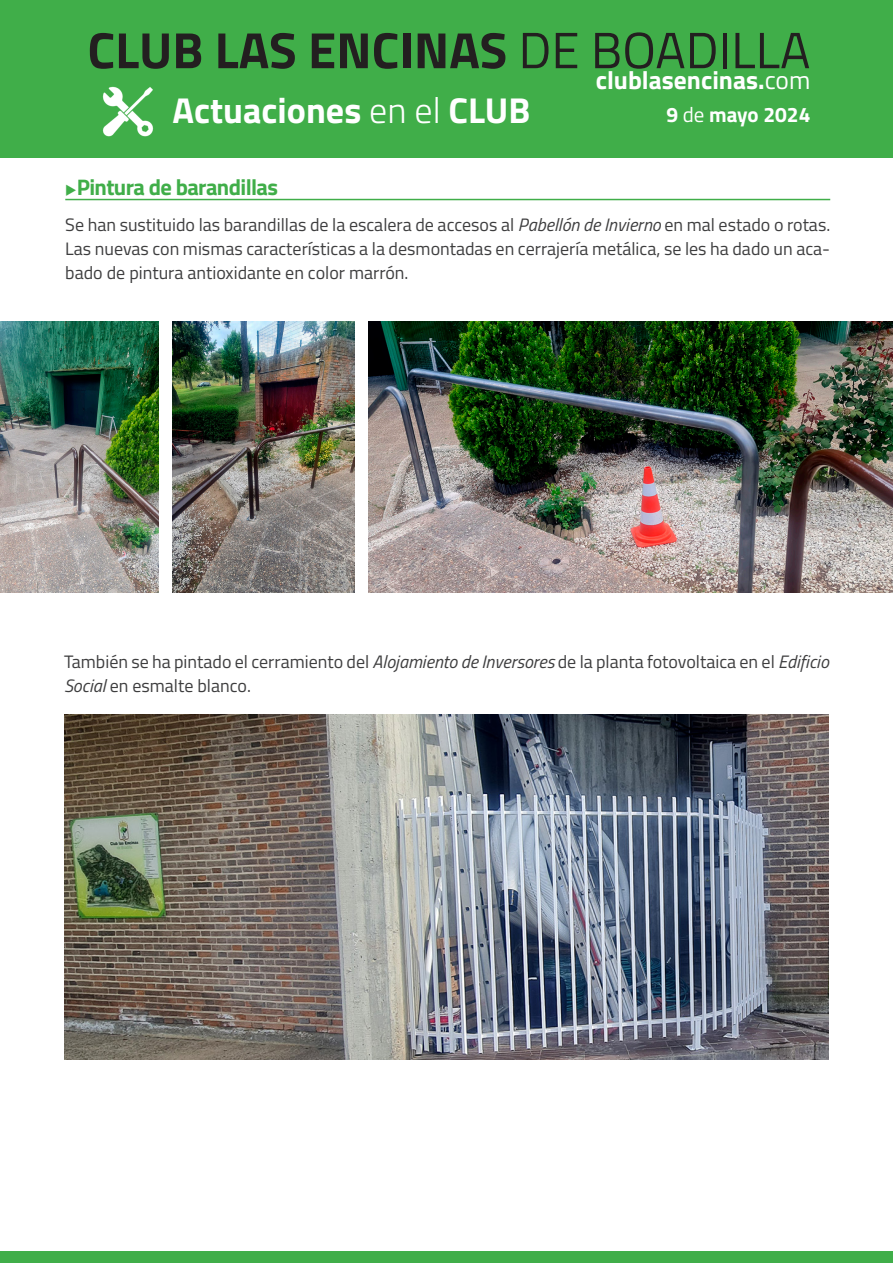
<style>
.page{position:relative;width:893px;height:1263px;background:#fff}
.page>*{position:absolute;margin:0;border:0;box-sizing:border-box;transform-origin:0 0}
.t1{font:700 51px "Titillium Web";color:#231f20}
.t2{font:700 36px "Titillium Web";color:#fff}
.t3{font:700 25.5px "Titillium Web";color:#fff}
.t4{font:700 22.5px "Titillium Web";letter-spacing:-.025em;color:#40ae49}
.t5{font:700 21px "Titillium Web";color:#fff}
.t6{font:18px/24px "Titillium Web";color:#3e3e3f;text-align:justify}
.s1{font-weight:400}
.s2{font-weight:300}
.s3{font-style:italic}
</style>
<div class="page">
<div style="left:0;top:1251px;width:893px;height:12px;background:#40ae49"></div>
<div style="left:0;top:0;width:893px;height:157px;background:#40ae49"></div>
<img style="left:102px;top:86px;width:52px;height:51px">
<hr style="left:65px;top:199px;width:765px;height:1px;background:#40ae49">
<img style="left:0;top:321px;width:158px;height:271px">
<img style="left:172px;top:321px;width:183px;height:271px">
<img style="left:369px;top:321px;width:524px;height:271px">
<img style="left:65px;top:714px;width:763px;height:346px">
<h1 class="t1" style="left:87px;top:11px;width:724px">CLUB LAS ENCINAS <span class="s1">DE BOADILLA</span></h1>
<h3 class="t3" style="left:596px;top:61px;width:216px">clublasencinas.<span class="s1">com</span></h3>
<h2 class="t2" style="left:173px;top:83px;width:359px">Actuaciones <span class="s2">en el</span> CLUB</h2>
<p class="t5" style="left:666px;top:99px;width:146px">9 <span class="s1">de</span> mayo 2024</p>
<p class="t4" style="left:65px;top:169px;width:214px">◆Pintura de barandillas</p>
<p class="t6" style="left:65px;top:212px;width:766px">Se han sustituido las barandillas de la escalera de accesos al <span class="s3">Pabellón de Invierno</span> en mal estado o rotas.<br>Las nuevas con mismas características a la desmontadas en cerrajería metálica, se les ha dado un aca&shy;bado de pintura antioxidante en color marrón.</p>
<p class="t6" style="left:64px;top:649px;width:766px">También se ha pintado el cerramiento del <span class="s3">Alojamiento de Inversores</span> de la planta fotovoltaica en el <span class="s3">Edificio<br>Social</span> en esmalte blanco.</p>
</div>
